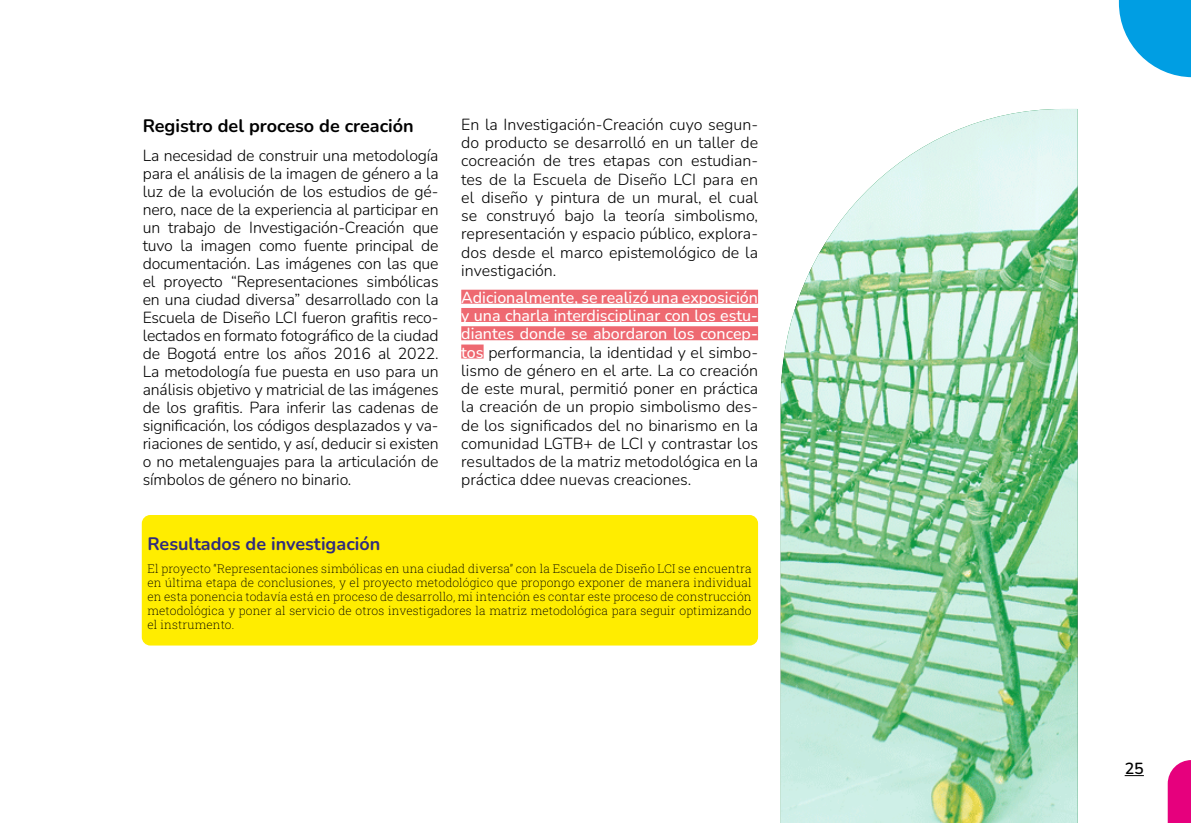
<style>
.page{position:relative;width:1191px;height:823px;background:#fff}
.page>*{position:absolute;margin:0;border:0;box-sizing:border-box;transform-origin:0 0}
.t1{font:700 18px "Nunito";color:#000}
.t2{font:700 18px "Nunito";color:#302b7d}
.t3{font:300 16px/18px "Nunito";color:#000;text-align:justify}
.t4{font:600 16px "Nunito";color:#000}
.t5{font:200 12px/14px "Roboto Slab";letter-spacing:.01em;color:#000;text-align:justify}
.s1{font-weight:500;color:#fff}
</style>
<div class="page">
<div style="left:142px;top:514px;width:616px;height:131px;background:#ffed00;border-radius:9px"></div>
<div style="left:461px;top:289px;width:297px;height:14px;background:#ee6971"></div>
<div style="left:461px;top:308px;width:297px;height:14px;background:#ee6971"></div>
<div style="left:461px;top:326px;width:297px;height:14px;background:#ee6971"></div>
<div style="left:461px;top:344px;width:22px;height:14px;background:#ee6971"></div>
<svg style="left:780px;top:109px;width:297px;height:713px;background:#addbbc"></svg>
<svg style="left:1167px;top:760px;width:24px;height:62px"></svg>
<svg style="left:1118px;top:0;width:73px;height:77px"></svg>
<p class="t1" style="left:143px;top:113px;width:272px">Registro del proceso de creación</p>
<p class="t3" style="left:143px;top:146px;width:297px">La necesidad de construir una metodología para el análisis de la imagen de género a la luz de la evolución de los estudios de gé&shy;nero, nace de la experiencia al participar en un trabajo de Investigación-Creación que tuvo la imagen como fuente principal de documentación. Las imágenes con las que el proyecto “Representaciones simbólicas en una ciudad diversa” desarrollado con la Escuela de Diseño LCI fueron grafitis reco&shy;lectados en formato fotográfico de la ciudad de Bogotá entre los años 2016 al 2022.<br>La metodología fue puesta en uso para un análisis objetivo y matricial de las imágenes de los grafitis. Para inferir las cadenas de significación, los códigos desplazados y va&shy;riaciones de sentido, y así, deducir si existen o no metalenguajes para la articulación de símbolos de género no binario.</p>
<p class="t3" style="left:461px;top:114px;width:298px">En la Investigación-Creación cuyo segun&shy;do producto se desarrolló en un taller de cocreación de tres etapas con estudian&shy;tes de la Escuela de Diseño LCI para en el diseño y pintura de un mural, el cual se construyó bajo la teoría simbolismo, representación y espacio público, explora&shy;dos desde el marco epistemológico de la investigación.</p>
<p class="t3" style="left:461px;top:287px;width:298px"><span class="s1">Adicionalmente, se realizó una exposición y una charla interdisciplinar con los estu&shy;diantes donde se abordaron los concep&shy;tos</span> performancia, la identidad y el simbo&shy;lismo de género en el arte. La co creación de este mural, permitió poner en práctica la creación de un propio simbolismo des&shy;de los significados del no binarismo en la comunidad LGTB+ de LCI y contrastar los resultados de la matriz metodológica en la práctica ddee nuevas creaciones.</p>
<p class="t2" style="left:147px;top:530px;width:234px">Resultados de investigación</p>
<p class="t5" style="left:147px;top:560px;width:606px">El proyecto “Representaciones simbólicas en una ciudad diversa” con la Escuela de Diseño LCI se encuentra en última etapa de conclusiones, y el proyecto metodológico que propongo exponer de manera individual en esta ponencia todavía está en proceso de desarrollo, mi intención es contar este proceso de construcción metodológica y poner al servicio de otros investigadores la matriz metodológica para seguir optimizando el instrumento.</p>
<p class="t4" style="left:1124px;top:757px;width:21px">25</p>
</div>
